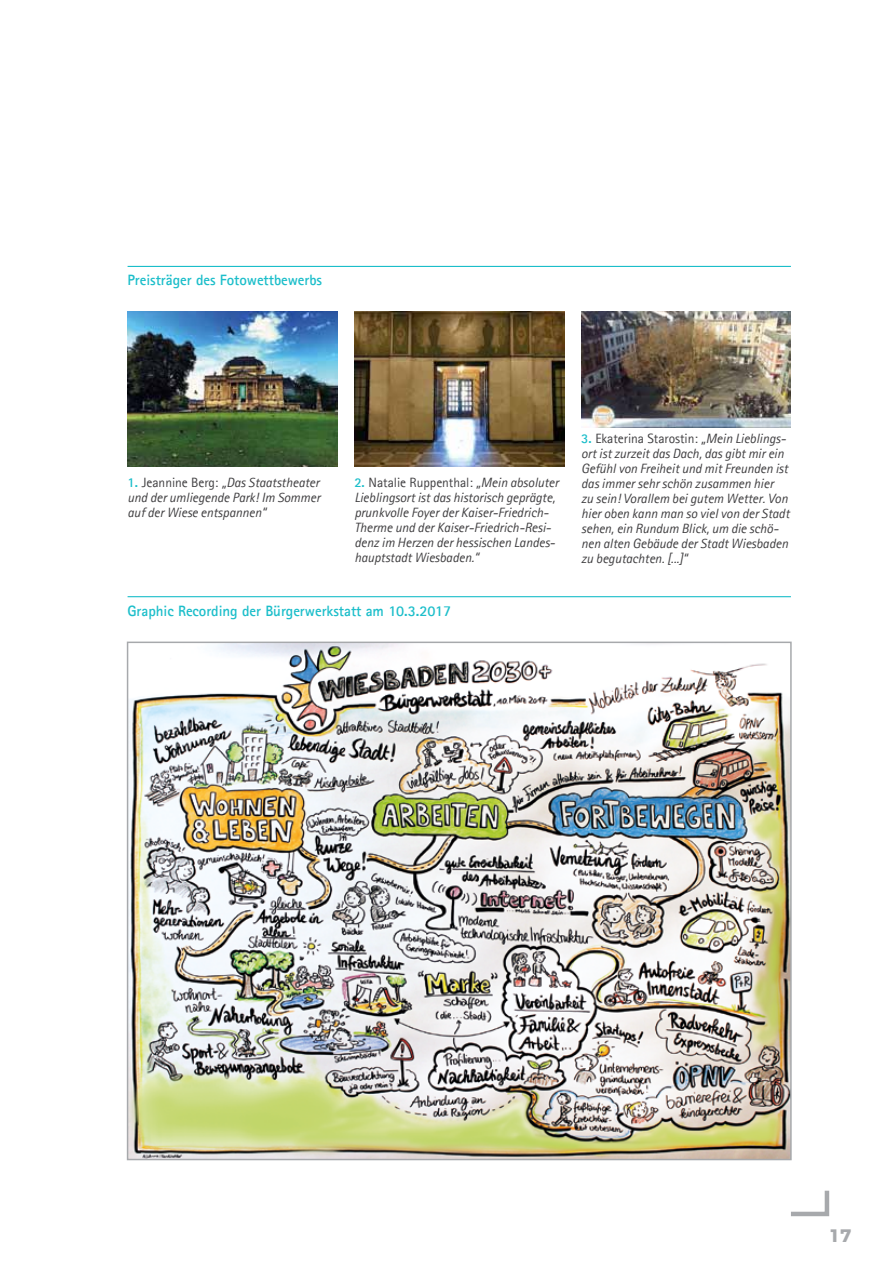
<style>
.page{position:relative;width:893px;height:1263px;background:#fff}
.page>*{position:absolute;margin:0;border:0;box-sizing:border-box;transform-origin:0 0}
.t1{font:700 18px "Montserrat";color:#a7a9ac}
.t2{font:700 15px "Agfa Rotis Sans Serif";letter-spacing:-.005em;color:#1cbeca}
.t3{font:italic 13.5px/15px "Agfa Rotis Sans Serif";letter-spacing:-.005em;color:#414042}
.s1{font-weight:700;font-style:normal;color:#1cbeca}
.s2{font-style:normal}
</style>
<div class="page">
<svg style="left:791px;top:1190px;width:39px;height:27px"></svg>
<img style="left:130px;top:645px;width:659px;height:512px">
<div style="left:127px;top:642px;width:665px;height:518px;border:2px solid #a7a9ac"></div>
<hr style="left:128px;top:596px;width:663px;height:1px;background:#1cbeca">
<hr style="left:128px;top:266px;width:663px;height:1px;background:#1cbeca">
<img style="left:128px;top:311px;width:209px;height:155px">
<img style="left:354px;top:311px;width:210px;height:155px">
<img style="left:581px;top:311px;width:210px;height:117px">
<p class="t2" style="left:128px;top:271px;width:196px">Preisträger des Fotowettbewerbs</p>
<p class="t3" style="left:128px;top:475px;width:194px;text-align:justify"><span class="s1">1.</span> <span class="s2">Jeannine Berg:</span> „Das Staatstheater und der umliegende Park! Im Sommer auf der Wiese entspannen“</p>
<p class="t3" style="left:354px;top:475px;width:206px"><span class="s1">2.</span> <span class="s2">Natalie Ruppenthal:</span> „Mein absoluter Lieblingsort ist das historisch geprägte, prunkvolle Foyer der Kaiser-Friedrich-Therme und der Kaiser-Friedrich-Resi&shy;denz im Herzen der hessischen Landes&shy;hauptstadt Wiesbaden.“</p>
<p class="t2" style="left:128px;top:601px;width:325px">Graphic Recording der Bürgerwerkstatt am 10.3.2017</p>
<p class="t3" style="left:581px;top:431px;width:210px"><span class="s1">3.</span> <span class="s2">Ekaterina Starostin:</span> „Mein Lieblings&shy;ort ist zurzeit das Dach, das gibt mir ein Gefühl von Freiheit und mit Freunden ist das immer sehr schön zusammen hier<br>zu sein! Vorallem bei gutem Wetter. Von hier oben kann man so viel von der Stadt sehen, ein Rundum Blick, um die schö&shy;nen alten Gebäude der Stadt Wiesbaden zu begutachten. [...]“</p>
<h1 class="t1" style="left:829px;top:1220px;width:24px">17</h1>
</div>
